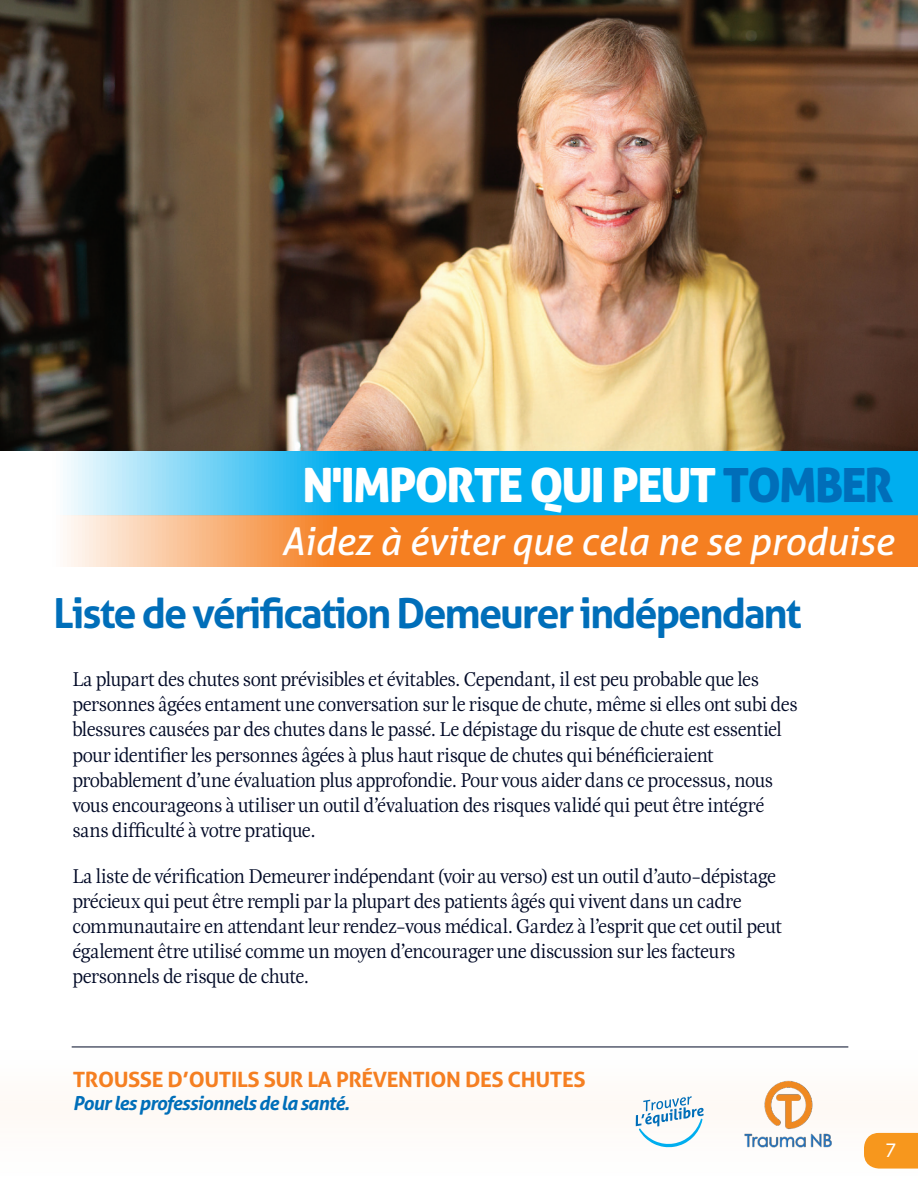
<style>
.page{position:relative;width:918px;height:1188px;background:#fff}
.page>*{position:absolute;margin:0;border:0;box-sizing:border-box;transform-origin:0 0}
.t1{font:47.25px "Aller Display";letter-spacing:-.04em;color:#fff}
.t2{font:700 41.4px "Aller";letter-spacing:-.05em;color:#006eb9}
.t3{font:italic 38.4px "Aller";letter-spacing:-.01em;color:#fff}
.t4{font:700 21.15px "Aller";letter-spacing:-.02em;color:#f57f21;scale:1.05 1}
.t5{font:20.7px/25px "Esta Pro";letter-spacing:-.03em;color:#000926;scale:.95 1}
.t6{font:italic 700 19.2px "Aller";letter-spacing:-.04em;color:#006eb9}
.t7{font:18px "Revisal";color:#fff}
.s1{color:#006eb9}
</style>
<div class="page">
<div style="left:0;top:1051px;width:918px;height:137px;background:#fefdfb"></div>
<svg style="left:67px;top:515px;width:851px;height:51px;background:#f59242"></svg>
<svg style="left:0;top:450px;width:918px;height:65px;background:#38beef"></svg>
<hr style="left:72px;top:1047px;width:776px;height:1px;background:#000926">
<img style="left:641px;top:1046px;width:277px;height:102px">
<svg style="left:636px;top:1096px;width:68px;height:51px"></svg>
<img style="left:0;top:0;width:918px;height:450px">
<svg style="left:864px;top:1133px;width:54px;height:36px;background:#f79c2a"></svg>
<h1 class="t1" style="left:302px;top:455px;width:593px">N'IMPORTE QUI PEUT <span class="s1">TOMBER</span></h1>
<h3 class="t3" style="left:281px;top:518px;width:614px">Aidez à éviter que cela ne se produise</h3>
<h2 class="t2" style="left:54px;top:588px;width:750px">Liste de vérification Demeurer indépendant</h2>
<p class="t5" style="left:72px;top:666px;width:765px">La plupart des chutes sont prévisibles et évitables. Cependant, il est peu probable que les personnes âgées entament une conversation sur le risque de chute, même si elles ont subi des blessures causées par des chutes dans le passé. Le dépistage du risque de chute est essentiel pour identifier les personnes âgées à plus haut risque de chutes qui bénéficieraient probablement d’une évaluation plus approfondie. Pour vous aider dans ce processus, nous vous encourageons à utiliser un outil d’évaluation des risques validé qui peut être intégré sans difficulté à votre pratique.</p>
<p class="t5" style="left:72px;top:863px;width:749px">La liste de vérification Demeurer indépendant (voir au verso) est un outil d’auto-dépistage précieux qui peut être rempli par la plupart des patients âgés qui vivent dans un cadre communautaire en attendant leur rendez-vous médical. Gardez à l’esprit que cet outil peut également être utilisé comme un moyen d’encourager une discussion sur les facteurs personnels de risque de chute.</p>
<p class="t4" style="left:73px;top:1066px;width:490px">TROUSSE D’OUTILS SUR LA PRÉVENTION DES CHUTES</p>
<p class="t6" style="left:73px;top:1091px;width:278px">Pour les professionnels de la santé.</p>
<p class="t7" style="left:886px;top:1138px;width:11px">7</p>
</div>
